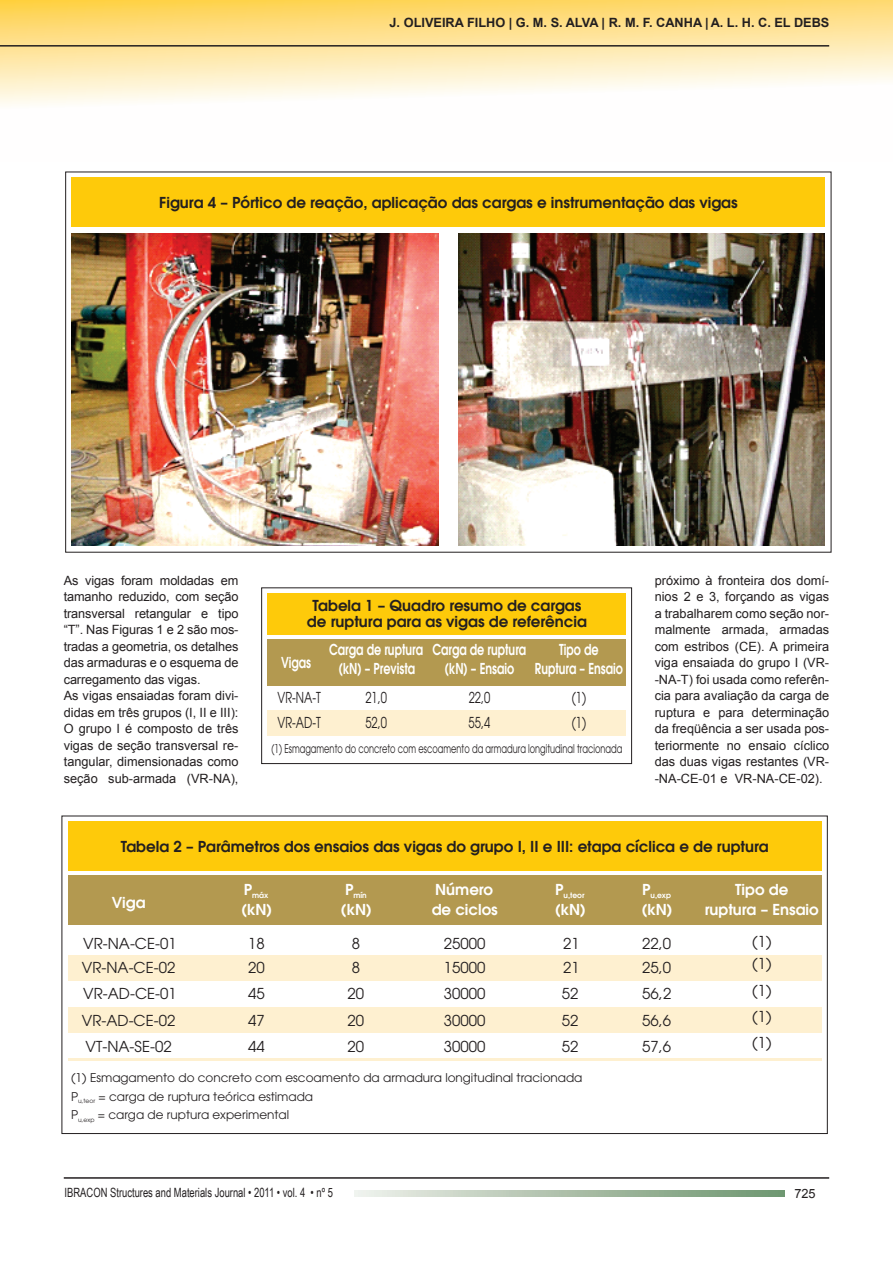
<style>
.page{position:relative;width:893px;height:1263px;background:#fff}
.page>*{position:absolute;margin:0;border:0;box-sizing:border-box;transform-origin:0 0}
.t1{font:600 15px/15.9px "Avant Garde";color:#231f20;text-align:center}
.t2{font:15px "Avant Garde";color:#231f20}
.t3{font:600 15px/18.6px "Avant Garde";color:#fff;text-align:center;scale:.75 1}
.t4{font:600 15px/20.2px "Avant Garde";color:#fff}
.t5{font:15px "Avant Garde";color:#231f20;scale:.75 1}
.t6{font:12.75px/16.5px "Arial";color:#231f20;text-align:justify}
.t7{font:700 12.75px "Arial";color:#231f20}
.t8{font:12.75px "Arial Narrow";color:#231f20;scale:.9 1}
.t9{font:12px/18.6px "Avant Garde";color:#231f20}
.t10{font:12px "Avant Garde";color:#231f20;scale:.69 1}
.t11{font:600 7.5px "Avant Garde";color:#fff}
.t12{font:6px "Avant Garde";color:#231f20}
</style>
<div class="page">
<svg style="left:0;top:0;width:893px;height:105px"></svg>
<hr style="left:64px;top:1177px;width:765px;height:2px;background:#231f20">
<hr style="left:0;top:45px;width:829px;height:2px;background:#231f20">
<svg style="left:354px;top:1190px;width:431px;height:6px;background:#acc0aa"></svg>
<svg style="left:71px;top:177px;width:754px;height:369px"></svg>
<div style="left:72px;top:177px;width:753px;height:50px;background:#feca0a"></div>
<img style="left:72px;top:234px;width:366px;height:311px">
<img style="left:459px;top:234px;width:366px;height:311px">
<div style="left:261px;top:587px;width:371px;height:177px;border:1px solid #231f20"></div>
<div style="left:267px;top:593px;width:359px;height:41px;background:#feca0a"></div>
<div style="left:267px;top:639px;width:359px;height:46px;background:#b39950"></div>
<div style="left:267px;top:711px;width:359px;height:25px;background:#fef0d0"></div>
<div style="left:68px;top:955px;width:753px;height:25px;background:#fef0d0"></div>
<div style="left:68px;top:1007px;width:753px;height:26px;background:#fef0d0"></div>
<hr style="left:68px;top:1058px;width:753px;height:3px;background:#fef0d0">
<div style="left:68px;top:821px;width:753px;height:50px;background:#feca0a"></div>
<div style="left:68px;top:875px;width:753px;height:50px;background:#b39950"></div>
<p class="t7" style="left:390px;top:15px;width:441px">J. OLIVEIRA FILHO | G. M. S. ALVA | R. M. F. CANHA |A. L. H. C. EL DEBS</p>
<p class="t1" style="left:159px;top:194px;width:580px">Figura 4 – Pórtico de reação, aplicação das cargas e instrumentação das vigas</p>
<p class="t6" style="left:64px;top:572px;width:176px;text-align:left">As vigas foram moldadas em tamanho reduzido, com seção transversal retangular e tipo “T”. Nas Figuras 1 e 2 são mos&shy;tradas a geometria, os detalhes das armaduras e o esquema de carregamento das vigas.<br>As vigas ensaiadas foram divi&shy;didas em três grupos (I, II e III):<br>O grupo I é composto de três vigas de seção transversal re&shy;tangular, dimensionadas como seção sub-armada (VR-NA),</p>
<p class="t1" style="left:307px;top:597px;width:281px">Tabela 1 – Quadro resumo de cargas de ruptura para as vigas de referência</p>
<p class="t3" style="left:281px;top:653px;width:42px">Vigas</p>
<p class="t3" style="left:329px;top:640px;width:127px">Carga de ruptura (kN) – Prevista</p>
<p class="t3" style="left:432px;top:640px;width:127px">Carga de ruptura (kN) – Ensaio</p>
<p class="t3" style="left:535px;top:640px;width:119px">Tipo de<br>Ruptura – Ensaio</p>
<p class="t5" style="left:278px;top:689px;width:59px">VR-NA-T</p>
<p class="t5" style="left:365px;top:689px;width:30px">21,0</p>
<p class="t5" style="left:469px;top:689px;width:30px">22,0</p>
<p class="t5" style="left:572px;top:689px;width:21px">(1)</p>
<p class="t5" style="left:278px;top:713px;width:59px">VR-AD-T</p>
<p class="t5" style="left:365px;top:713px;width:30px">52,0</p>
<p class="t5" style="left:469px;top:713px;width:30px">55,4</p>
<p class="t5" style="left:572px;top:713px;width:21px">(1)</p>
<p class="t10" style="left:272px;top:741px;width:510px">(1) Esmagamento do concreto com escoamento da armadura longitudinal tracionada</p>
<p class="t6" style="left:655px;top:572px;width:176px">próximo à fronteira dos domí&shy;nios 2 e 3, forçando as vigas a trabalharem como seção nor&shy;malmente armada, armadas com estribos (CE). A primeira viga ensaiada do grupo I (VR--NA-T) foi usada como referên&shy;cia para avaliação da carga de ruptura e para determinação da freqüência a ser usada pos&shy;teriormente no ensaio cíclico das duas vigas restantes (VR--NA-CE-01 e VR-NA-CE-02).</p>
<p class="t1" style="left:121px;top:838px;width:650px">Tabela 2 – Parâmetros dos ensaios das vigas do grupo I, II e III: etapa cíclica e de ruptura</p>
<p class="t4" style="left:112px;top:892px;width:35px">Viga</p>
<p class="t11" style="left:244px;top:890px;width:26px"><sup>P</sup>máx</p>
<p class="t4" style="left:241px;top:899px;width:33px">(kN)</p>
<p class="t11" style="left:345px;top:890px;width:23px"><sup>P</sup>mín</p>
<p class="t4" style="left:341px;top:899px;width:33px">(kN)</p>
<p class="t4" style="left:432px;top:879px;width:68px">Número de ciclos</p>
<p class="t11" style="left:555px;top:890px;width:31px"><sup>P</sup>u,teor</p>
<p class="t4" style="left:555px;top:899px;width:33px">(kN)</p>
<p class="t11" style="left:642px;top:890px;width:30px"><sup>P</sup>u,exp</p>
<p class="t4" style="left:641px;top:899px;width:33px">(kN)</p>
<p class="t4" style="left:705px;top:879px;width:116px;text-align:center">Tipo de<br>ruptura – Ensaio</p>
<p class="t2" style="left:83px;top:934px;width:95px">VR-NA-CE-01</p>
<p class="t2" style="left:248px;top:934px;width:18px">18</p>
<p class="t2" style="left:352px;top:934px;width:10px">8</p>
<p class="t2" style="left:444px;top:934px;width:43px">25000</p>
<p class="t2" style="left:563px;top:934px;width:18px">21</p>
<p class="t2" style="left:642px;top:934px;width:31px">22,0</p>
<p class="t2" style="left:752px;top:932px;width:21px">(1)</p>
<p class="t2" style="left:82px;top:959px;width:95px">VR-NA-CE-02</p>
<p class="t2" style="left:248px;top:959px;width:18px">20</p>
<p class="t2" style="left:352px;top:959px;width:10px">8</p>
<p class="t2" style="left:444px;top:959px;width:43px">15000</p>
<p class="t2" style="left:563px;top:959px;width:18px">21</p>
<p class="t2" style="left:642px;top:959px;width:31px">25,0</p>
<p class="t2" style="left:752px;top:955px;width:21px">(1)</p>
<p class="t2" style="left:83px;top:985px;width:95px">VR-AD-CE-01</p>
<p class="t2" style="left:248px;top:985px;width:18px">45</p>
<p class="t2" style="left:348px;top:985px;width:18px">20</p>
<p class="t2" style="left:444px;top:985px;width:43px">30000</p>
<p class="t2" style="left:562px;top:985px;width:18px">52</p>
<p class="t2" style="left:642px;top:985px;width:31px">56,2</p>
<p class="t2" style="left:752px;top:981px;width:21px">(1)</p>
<p class="t2" style="left:82px;top:1011px;width:95px">VR-AD-CE-02</p>
<p class="t2" style="left:248px;top:1011px;width:18px">47</p>
<p class="t2" style="left:348px;top:1011px;width:18px">20</p>
<p class="t2" style="left:444px;top:1011px;width:43px">30000</p>
<p class="t2" style="left:562px;top:1011px;width:18px">52</p>
<p class="t2" style="left:642px;top:1011px;width:31px">56,6</p>
<p class="t2" style="left:752px;top:1007px;width:21px">(1)</p>
<p class="t2" style="left:86px;top:1038px;width:88px">VT-NA-SE-02</p>
<p class="t2" style="left:248px;top:1038px;width:18px">44</p>
<p class="t2" style="left:348px;top:1038px;width:18px">20</p>
<p class="t2" style="left:444px;top:1038px;width:43px">30000</p>
<p class="t2" style="left:562px;top:1038px;width:18px">52</p>
<p class="t2" style="left:642px;top:1038px;width:31px">57,6</p>
<p class="t2" style="left:752px;top:1034px;width:21px">(1)</p>
<p class="t9" style="left:71px;top:1068px;width:513px">(1) Esmagamento do concreto com escoamento da armadura longitudinal tracionada<br>P<sub>u,teor</sub> = carga de ruptura teórica estimada<br>P</p>
<p class="t9" style="left:98px;top:1105px;width:193px">= carga de ruptura experimental</p>
<p class="t12" style="left:78px;top:1116px;width:18px">u,exp</p>
<p class="t8" style="left:65px;top:1183px;width:300px">IBRACON Structures and Materials Journal • 2011 • vol. 4 • nº 5</p>
<p class="t6" style="left:794px;top:1185px;width:23px">725</p>
</div>
